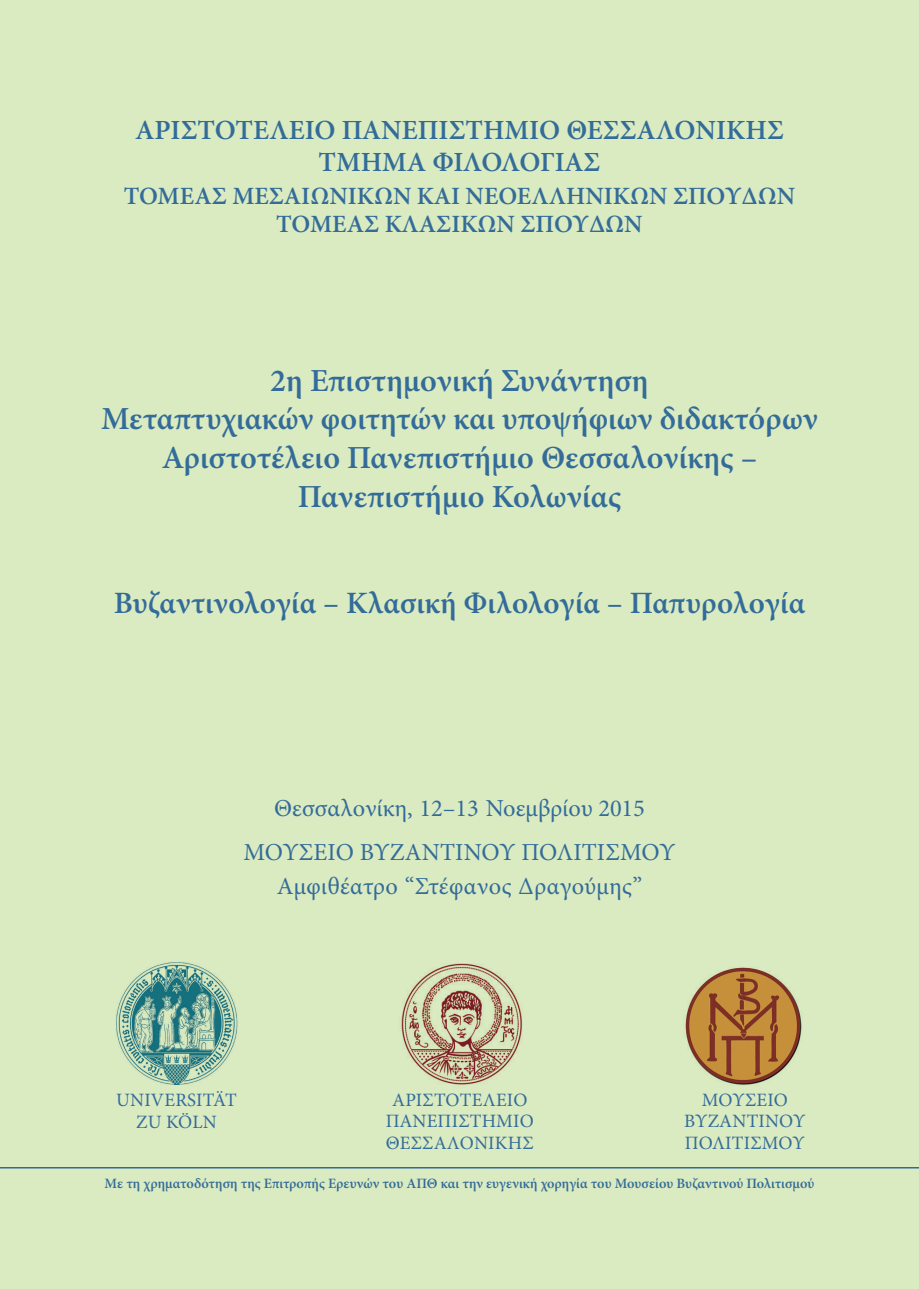
<style>
.page{position:relative;width:919px;height:1289px;background:#fff}
.page>*{position:absolute;margin:0;border:0;box-sizing:border-box;transform-origin:0 0}
.t1{font:600 32.1px/38.5px "Minion Lingua";color:#336c99;text-align:center}
.t2{font:600 31.05px "Minion Lingua";letter-spacing:-.005em;color:#336c99}
.t3{font:600 27.75px/32.1px "Minion Lingua";color:#336c99;text-align:center}
.t4{font:600 24.9px/28.8px "Minion Lingua";color:#336c99;text-align:center}
.t5{font:24.45px/43.8px "Minion Lingua";letter-spacing:.005em;color:#336c99;text-align:center}
.t6{font:18.9px/21.6px "Minion Pro";letter-spacing:.01em;color:#336c99;text-align:center}
.t7{font:600 14.25px "Minion Pro";color:#336c99}
</style>
<div class="page">
<div style="left:0;top:0;width:918px;height:1288px;background:#daeac1"></div>
<img style="left:401px;top:963px;width:121px;height:122px">
<img style="left:116px;top:962px;width:122px;height:123px">
<img style="left:685px;top:967px;width:117px;height:117px">
<hr style="left:0;top:1166px;width:918px;height:2px;background:#336c99">
<p class="t3" style="left:135px;top:114px;width:650px">ΑΡΙΣΤΟΤΕΛΕΙΟ ΠΑΝΕΠΙΣΤΗΜΙΟ ΘΕΣΣΑΛΟΝΙΚΗΣ<br>ΤΜΗΜΑ ΦΙΛΟΛΟΓΙΑΣ</p>
<p class="t4" style="left:124px;top:181px;width:673px">ΤΟΜΕΑΣ ΜΕΣΑΙΩΝΙΚΩΝ ΚΑΙ ΝΕΟΕΛΛΗΝΙΚΩΝ ΣΠΟΥΔΩΝ<br>ΤΟΜΕΑΣ ΚΛΑΣΙΚΩΝ ΣΠΟΥΔΩΝ</p>
<p class="t1" style="left:101px;top:361px;width:718px">2η Επιστημονική Συνάντηση<br>Μεταπτυχιακών φοιτητών και υποψήφιων διδακτόρων Αριστοτέλειο Πανεπιστήμιο Θεσσαλονίκης – Πανεπιστήμιο Κολωνίας</p>
<p class="t2" style="left:114px;top:581px;width:692px">Βυζαντινολογία – Κλασική Φιλολογία – Παπυρολογία</p>
<p class="t5" style="left:243px;top:786px;width:433px">Θεσσαλονίκη, 12–13 Νοεμβρίου 2015<br>ΜΟΥΣΕΙΟ ΒΥΖΑΝΤΙΝΟΥ ΠΟΛΙΤΙΣΜΟΥ</p>
<p class="t5" style="left:277px;top:864px;width:367px">Αμφιθέατρο “Στέφανος Δραγούμης”</p>
<p class="t6" style="left:116px;top:1088px;width:122px;line-height:22.2px">UNIVERSITÄT<br>ZU KÖLN</p>
<p class="t6" style="left:684px;top:1088px;width:73px;text-align:left;text-indent:18px">ΜΟΥΣΕΙΟ<br>ΒΥΖΑΝΤΙΝΟ</p>
<p class="t6" style="left:386px;top:1088px;width:150px">ΑΡΙΣΤΟΤΕΛΕΙΟ<br>ΠΑΝΕΠΙΣΤΗΜΙΟ<br>ΘΕΣΣΑΛΟΝΙΚΗΣ</p>
<p class="t6" style="left:793px;top:1110px;width:14px">Υ</p>
<p class="t6" style="left:684px;top:1131px;width:13px">ΠΟΛΙΤΙΣΜΟ</p>
<p class="t6" style="left:792px;top:1131px;width:14px">Υ</p>
<p class="t7" style="left:105px;top:1173px;width:711px">Mε τη χρηματοδότηση της Επιτροπής Ερευνών του ΑΠΘ και την ευγενική χορηγία του Μουσείου Βυζαντινού Πολιτισμού</p>
</div>
